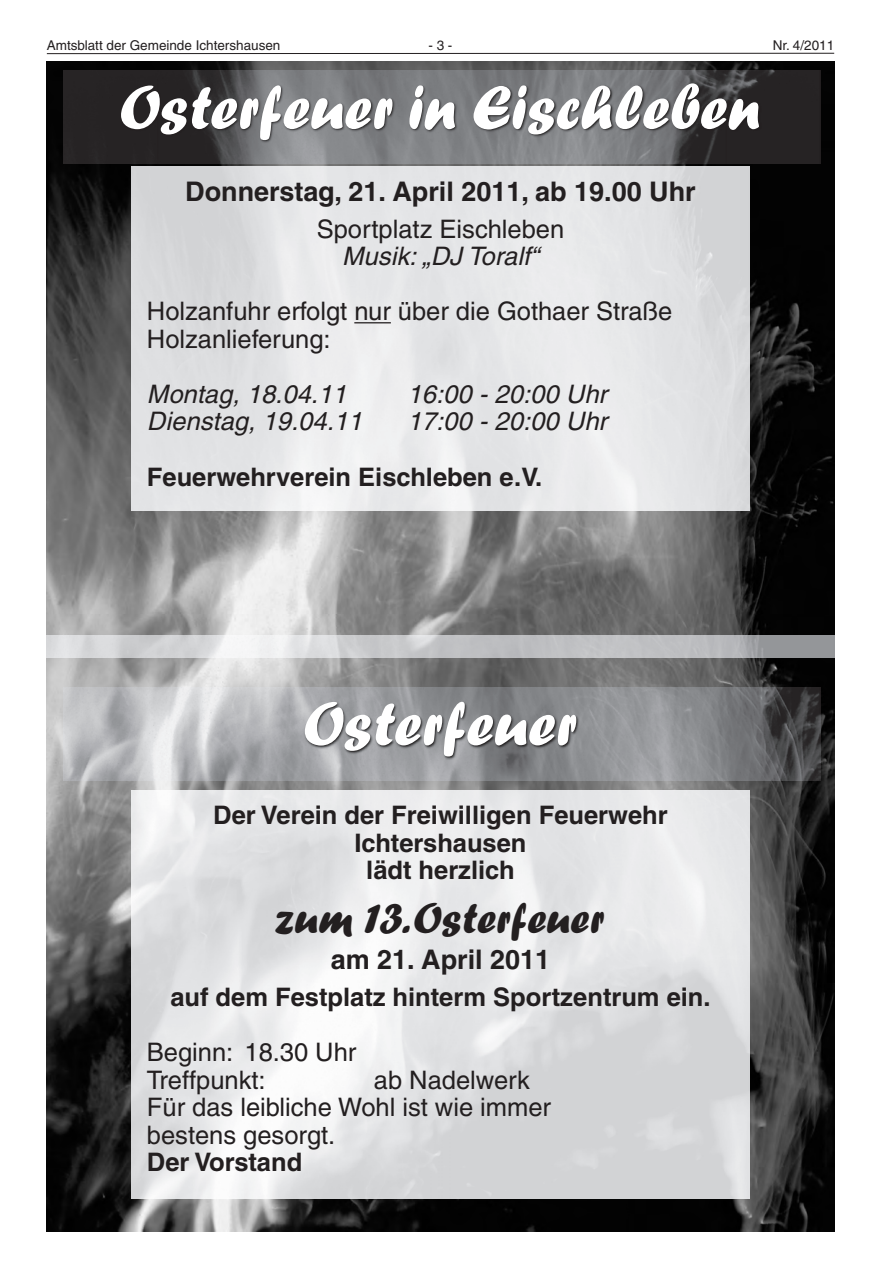
<style>
.page{position:relative;width:881px;height:1263px;background:#fff}
.page>*{position:absolute;margin:0;border:0;box-sizing:border-box;transform-origin:0 0}
.t1{font:64.5px "Forte";color:#fff}
.t2{font:45px "Forte";color:#231f20}
.t3{font:700 27px "Helvetica LT";color:#231f20}
.t4{font:25.5px/27.6px "Helvetica LT";color:#231f20}
.t5{font:700 25.5px/27.6px "Helvetica LT";color:#231f20;text-align:center}
.t6{font:italic 25.5px "Helvetica LT";letter-spacing:.005em;color:#231f20}
.t7{font:13.5px "Helvetica LT";color:#231f20}
</style>
<div class="page">
<hr style="left:47px;top:53px;width:786px;height:1px;background:#231f20">
<img style="left:47px;top:62px;width:786px;height:1169px">
<img style="left:64px;top:71px;width:756px;height:93px">
<img style="left:64px;top:687px;width:756px;height:93px">
<img style="left:132px;top:167px;width:616px;height:343px">
<hr style="left:354px;top:322px;width:37px;height:1px;background:#231f20">
<img style="left:132px;top:791px;width:616px;height:407px">
<img style="left:47px;top:636px;width:786px;height:21px">
<p class="t7" style="left:47px;top:40px;width:235px">Amtsblatt der Gemeinde Ichtershausen</p>
<p class="t7" style="left:428px;top:40px;width:25px">-3-</p>
<p class="t7" style="left:772px;top:40px;width:63px">Nr. 4/2011</p>
<h1 class="t1" style="left:119px;top:84px;width:643px">Osterfeuer in Eischleben</h1>
<p class="t3" style="left:185px;top:182px;width:511px">Donnerstag, 21. April 2011, ab 19.00 Uhr</p>
<p class="t4" style="left:316px;top:217px;width:249px">Sportplatz Eischleben</p>
<p class="t6" style="left:342px;top:247px;width:198px">Musik: „DJ Toralf“</p>
<p class="t4" style="left:147px;top:300px;width:526px">Holzanfuhr erfolgt nur über die Gothaer Straße<br>Holzanlieferung:</p>
<p class="t6" style="left:147px;top:385px;width:201px">Montag, 18.04.11</p>
<p class="t6" style="left:407px;top:385px;width:201px">16:00 - 20:00 Uhr</p>
<p class="t6" style="left:147px;top:412px;width:217px">Dienstag, 19.04.11</p>
<p class="t6" style="left:407px;top:412px;width:201px">17:00 - 20:00 Uhr</p>
<p class="t5" style="left:147px;top:465px;width:397px">Feuerwehrverein Eischleben e.V.</p>
<h1 class="t1" style="left:303px;top:700px;width:276px">Osterfeuer</h1>
<p class="t5" style="left:213px;top:804px;width:455px">Der Verein der Freiwilligen Feuerwehr<br>Ichtershausen<br>lädt herzlich</p>
<h2 class="t2" style="left:276px;top:902px;width:330px">zum 13.Osterfeuer</h2>
<p class="t3" style="left:330px;top:950px;width:221px">am 21. April 2011</p>
<p class="t5" style="left:170px;top:985px;width:541px">auf dem Festplatz hinterm Sportzentrum ein.</p>
<p class="t4" style="left:147px;top:1041px;width:211px">Beginn: 18.30 Uhr<br>Treffpunkt:</p>
<p class="t4" style="left:147px;top:1068px;width:405px;text-indent:227px">ab Nadelwerk<br>Für das leibliche Wohl ist wie immer bestens gesorgt.</p>
<p class="t5" style="left:147px;top:1151px;width:157px">Der Vorstand</p>
</div>
